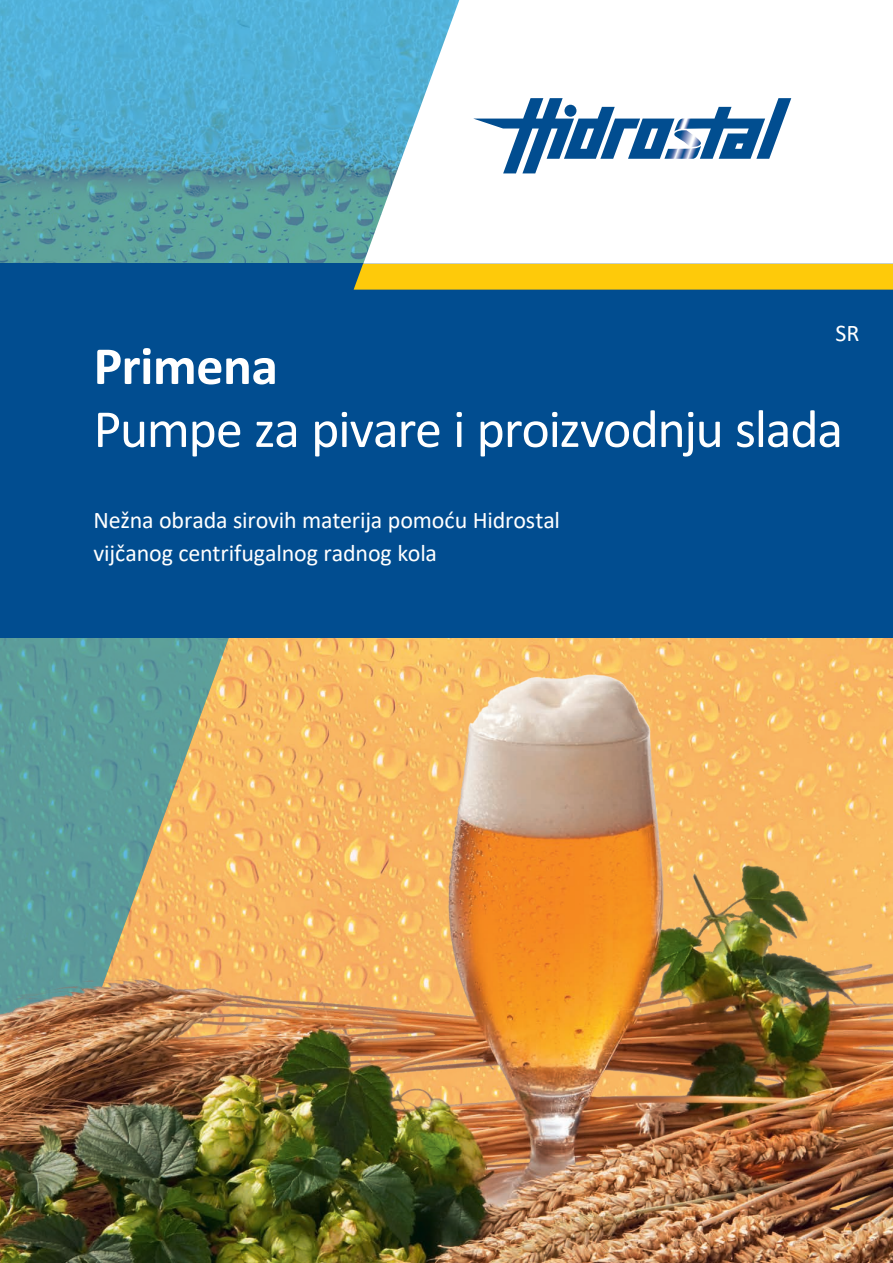
<style>
.page{position:relative;width:893px;height:1263px;background:#fff}
.page>*{position:absolute;margin:0;border:0;box-sizing:border-box;transform-origin:0 0}
.Hidrostal_Headline_R{font:54px "Calibri";letter-spacing:-.025em;color:#fff}
.Hidrostal_Headline_R-2{font:700 54px "Calibri";letter-spacing:-.01em;color:#fff}
.Hidrostal_Cover_Subl{font:24px "Calibri";letter-spacing:-.005em;color:#fff}
.Hidrostal_Sprachkürz{font:24px "Calibri";color:#fff}
</style>
<div class="page">
<svg style="left:0;top:0;width:363px;height:264px;background:#53a7bf"></svg>
<img style="left:0;top:638px;width:893px;height:625px">
<div style="left:0;top:264px;width:893px;height:374px;background:#014d90"></div>
<div style="left:354px;top:264px;width:539px;height:26px;background:#feca0a"></div>
<svg style="left:363px;top:0;width:530px;height:264px"></svg>
<svg style="left:473px;top:98px;width:201px;height:75px"></svg>
<div style="left:564px;top:105px;width:12px;height:12px;background:#014d90;border-radius:50%"></div>
<svg style="left:756px;top:98px;width:35px;height:61px"></svg>
<img style="left:664px;top:146px;width:10px;height:13px">
<img style="left:674px;top:107px;width:91px;height:52px">
<img style="left:674px;top:130px;width:27px;height:17px">
<p class="Hidrostal_Sprachkürz" style="left:836px;top:316px;width:25px">SR</p>
<p class="Hidrostal_Headline_R-2" style="left:94px;top:328px;width:186px">Primena</p>
<p class="Hidrostal_Headline_R" style="left:94px;top:391px;width:751px">Pumpe za pivare i proizvodnju slada</p>
<p class="Hidrostal_Cover_Subl" style="left:94px;top:504px;width:468px">Nežna obrada sirovih materija pomoću Hidrostal</p>
<p class="Hidrostal_Cover_Subl" style="left:94px;top:537px;width:345px">vijčanog centrifugalnog radnog kola</p>
</div>
